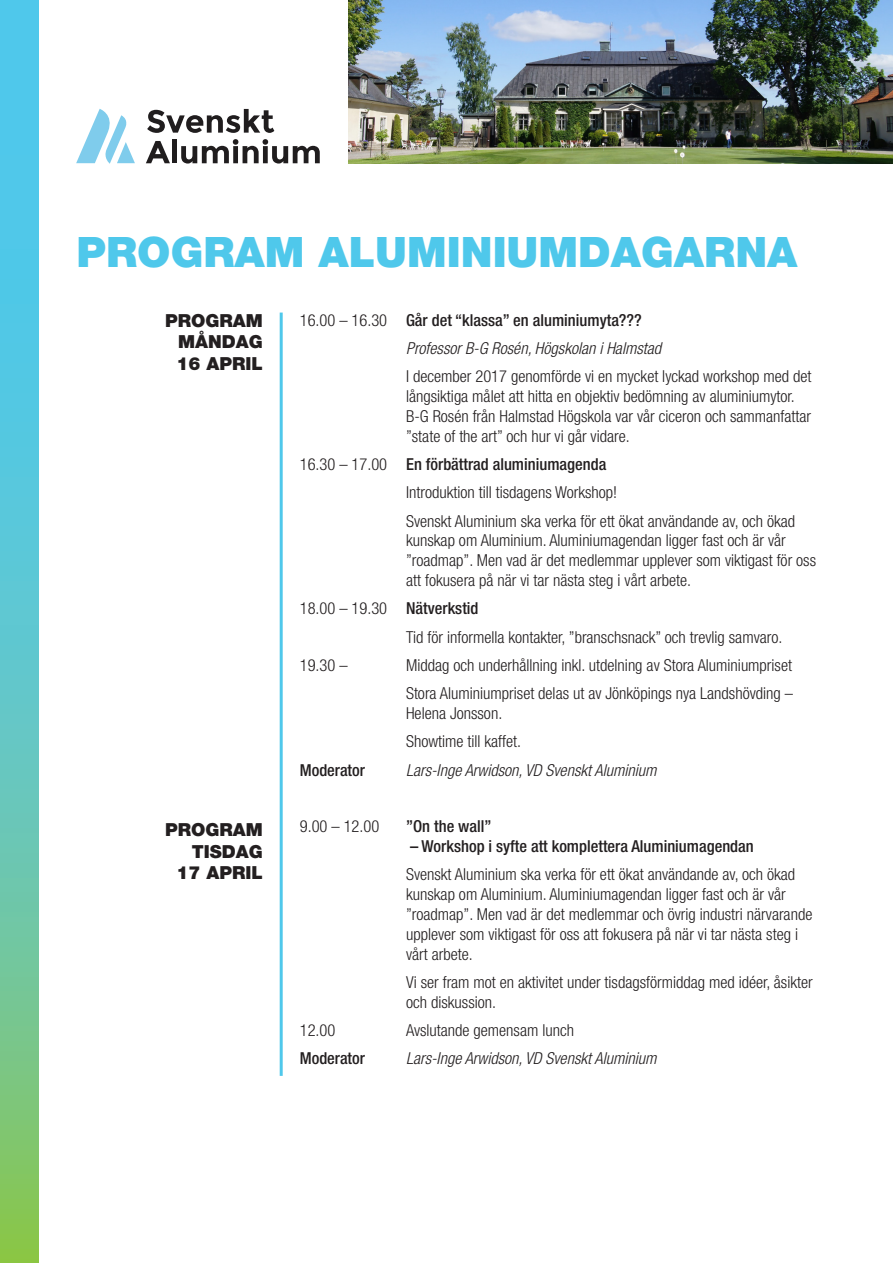
<style>
.page{position:relative;width:893px;height:1263px;background:#fff}
.page>*{position:absolute;margin:0;border:0;box-sizing:border-box;transform-origin:0 0}
.t1{font:900 42px "Helvetica Neue CE";color:#4fc8eb}
.t2{font:900 18px "Helvetica Neue CE";color:#231f20}
.t3{font:300 condensed 16.5px/19.8px "Helvetica Neue";color:#231f20}
.t4{font:500 condensed 16.5px "Helvetica Neue";color:#231f20}
.t5{font:italic 300 condensed 16.5px "Helvetica Neue";color:#231f20}
.s1{font-weight:300}
.s2{font-weight:500}
</style>
<div class="page">
<svg style="left:147px;top:109px;width:127px;height:24px"></svg>
<svg style="left:146px;top:141px;width:24px;height:22px"></svg>
<div style="left:172px;top:140px;width:5px;height:23px;background:#201d1e"></div>
<svg style="left:181px;top:139px;width:139px;height:25px"></svg>
<svg style="left:76px;top:109px;width:59px;height:55px"></svg>
<svg style="left:0;top:0;width:38px;height:1263px;background:#63c7be"></svg>
<img style="left:349px;top:0;width:544px;height:164px">
<hr style="left:280px;top:313px;width:3px;height:763px;background:#4fc8eb">
<p class="t1" style="left:77px;top:225px;width:722px">PROGRAM ALUMINIUMDAGARNA</p>
<p class="t2" style="left:165px;top:309px;width:99px">PROGRAM</p>
<p class="t2" style="left:178px;top:331px;width:86px">MÅNDAG</p>
<p class="t2" style="left:177px;top:352px;width:88px">16 APRIL</p>
<p class="t2" style="left:165px;top:818px;width:99px">PROGRAM</p>
<p class="t2" style="left:192px;top:840px;width:73px">TISDAG</p>
<p class="t2" style="left:177px;top:862px;width:88px">17 APRIL</p>
<p class="t4" style="left:300px;top:310px;width:344px"><span class="s1">16.00 – 16.30</span> Går det “klassa” en aluminiumyta???</p>
<p class="t5" style="left:406px;top:339px;width:257px">Professor B-G Rosén, Högskolan i Halmstad</p>
<p class="t3" style="left:406px;top:366px;width:407px">I december 2017 genomförde vi en mycket lyckad workshop med det långsiktiga målet att hitta en objektiv bedömning av aluminiumytor.<br>B-G Rosén från Halmstad Högskola var vår ciceron och sammanfattar ”state of the art” och hur vi går vidare.</p>
<p class="t4" style="left:300px;top:454px;width:308px"><span class="s1">16.30 – 17.00</span> En förbättrad aluminiumagenda</p>
<p class="t3" style="left:406px;top:482px;width:213px">Introduktion till tisdagens Workshop!</p>
<p class="t3" style="left:406px;top:511px;width:411px">Svenskt Aluminium ska verka för ett ökat användande av, och ökad kunskap om Aluminium. Aluminiumagendan ligger fast och är vår ”roadmap”. Men vad är det medlemmar upplever som viktigast för oss att fokusera på när vi tar nästa steg i vårt arbete.</p>
<p class="t3" style="left:300px;top:598px;width:180px">18.00 – 19.30 <span class="s2">Nätverkstid</span></p>
<p class="t3" style="left:406px;top:627px;width:378px">Tid för informella kontakter, ”branschsnack” och trevlig samvaro.</p>
<p class="t3" style="left:300px;top:655px;width:49px">19.30 –</p>
<p class="t3" style="left:406px;top:655px;width:387px">Middag och underhållning inkl. utdelning av Stora Aluminiumpriset</p>
<p class="t3" style="left:406px;top:683px;width:388px">Stora Aluminiumpriset delas ut av Jönköpings nya Landshövding –<br>Helena Jonsson.</p>
<p class="t3" style="left:406px;top:731px;width:117px">Showtime till kaffet.</p>
<p class="t4" style="left:300px;top:760px;width:67px">Moderator</p>
<p class="t5" style="left:406px;top:760px;width:252px">Lars-Inge Arwidson, VD Svenskt Aluminium</p>
<p class="t3" style="left:300px;top:816px;width:81px">9.00 – 12.00</p>
<p class="t4" style="left:406px;top:817px;width:87px">”On the wall”</p>
<p class="t4" style="left:410px;top:836px;width:345px">– Workshop i syfte att komplettera Aluminiumagendan</p>
<p class="t3" style="left:406px;top:864px;width:408px">Svenskt Aluminium ska verka för ett ökat användande av, och ökad kunskap om Aluminium. Aluminiumagendan ligger fast och är vår ”roadmap”. Men vad är det medlemmar och övrig industri närvarande upplever som viktigast för oss att fokusera på när vi tar nästa steg i vårt arbete.</p>
<p class="t3" style="left:406px;top:972px;width:408px">Vi ser fram mot en aktivitet under tisdagsförmiddag med idéer, åsikter och diskussion.</p>
<p class="t3" style="left:300px;top:1020px;width:37px">12.00</p>
<p class="t3" style="left:406px;top:1020px;width:169px">Avslutande gemensam lunch</p>
<p class="t4" style="left:300px;top:1049px;width:67px">Moderator</p>
<p class="t5" style="left:406px;top:1049px;width:252px">Lars-Inge Arwidson, VD Svenskt Aluminium</p>
</div>
